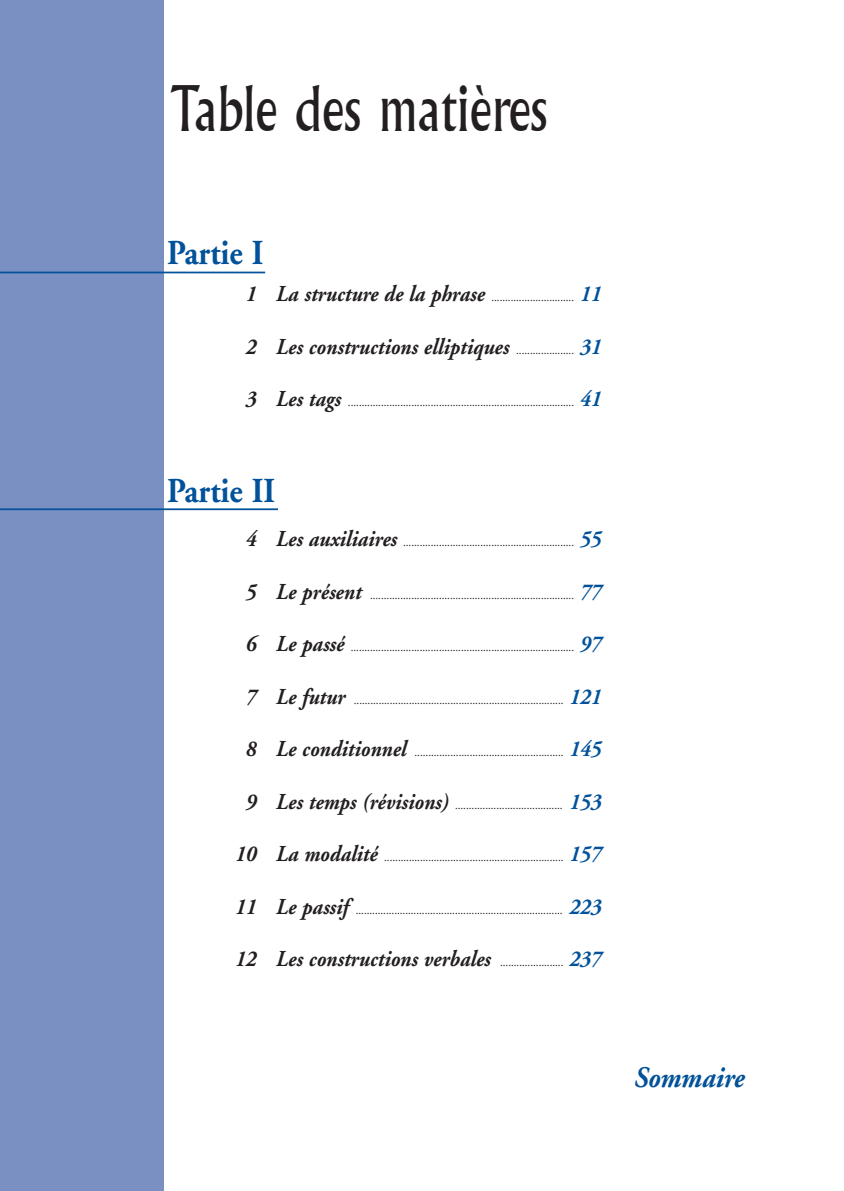
<style>
.page{position:relative;width:844px;height:1191px;background:#fff}
.page>*{position:absolute;margin:0;border:0;box-sizing:border-box;transform-origin:0 0}
.t1{font:61.25px "Albertus";color:#231f20;scale:.8 1}
.t2{font:700 35px "Adobe Garamond";color:#01529a;scale:.9 1}
.t3{font:italic 700 29.75px "Adobe Garamond";color:#01529a;scale:.9 1}
.t4{font:italic 700 22.75px "Adobe Garamond";color:#231f20;scale:.9 1}
.t5{font:12.25px "Adobe Garamond";color:#231f20;scale:.9 1}
.s1{font-weight:700;font-style:italic;font-size:22.75px}
.s2{font-weight:700;font-style:italic;font-size:22.75px;color:#01529a}
.s3{font-weight:400;font-style:normal;font-size:12.25px}
.s4{color:#01529a}
</style>
<div class="page">
<div style="left:0;top:0;width:164px;height:1191px;background:#7a90c3"></div>
<hr style="left:0;top:272px;width:265px;height:1px;background:#01529a">
<hr style="left:0;top:508px;width:278px;height:2px;background:#01529a">
<h1 class="t1" style="left:170px;top:85px;width:473px">Table des matières</h1>
<h2 class="t2" style="left:167px;top:239px;width:109px">Partie I</h2>
<p class="t5" style="left:246px;top:292px;width:396px"><span class="s1">1 La structure de la phrase</span> .............................. <span class="s2">11</span></p>
<h3 class="t4" style="left:246px;top:337px;width:396px">2 Les constructions elliptiques <span class="s3">.....................</span> <span class="s4">31</span></h3>
<p class="t5" style="left:246px;top:397px;width:396px"><span class="s1">3 Les tags</span> .................................................................................. <span class="s2">41</span></p>
<h2 class="t2" style="left:167px;top:477px;width:122px">Partie II</h2>
<p class="t5" style="left:246px;top:537px;width:396px"><span class="s1">4 Les auxiliaires</span> .............................................................. <span class="s2">55</span></p>
<p class="t5" style="left:246px;top:590px;width:396px"><span class="s1">5 Le présent</span> .......................................................................... <span class="s2">77</span></p>
<p class="t5" style="left:246px;top:642px;width:396px"><span class="s1">6 Le passé</span> ................................................................................. <span class="s2">97</span></p>
<p class="t5" style="left:246px;top:695px;width:396px"><span class="s1">7 Le futur</span> ............................................................................ <span class="s2">121</span></p>
<p class="t5" style="left:246px;top:747px;width:396px"><span class="s1">8 Le conditionnel</span> ...................................................... <span class="s2">145</span></p>
<p class="t5" style="left:246px;top:800px;width:396px"><span class="s1">9 Les temps (révisions)</span> ....................................... <span class="s2">153</span></p>
<p class="t5" style="left:235px;top:852px;width:408px"><span class="s1">10 La modalité</span> ................................................................. <span class="s2">157</span></p>
<p class="t5" style="left:235px;top:905px;width:408px"><span class="s1">11 Le passif</span> ........................................................................... <span class="s2">223</span></p>
<h3 class="t4" style="left:235px;top:950px;width:408px">12 Les constructions verbales <span class="s3">.......................</span> <span class="s4">237</span></h3>
<h3 class="t3" style="left:634px;top:1066px;width:124px">Sommaire</h3>
</div>
